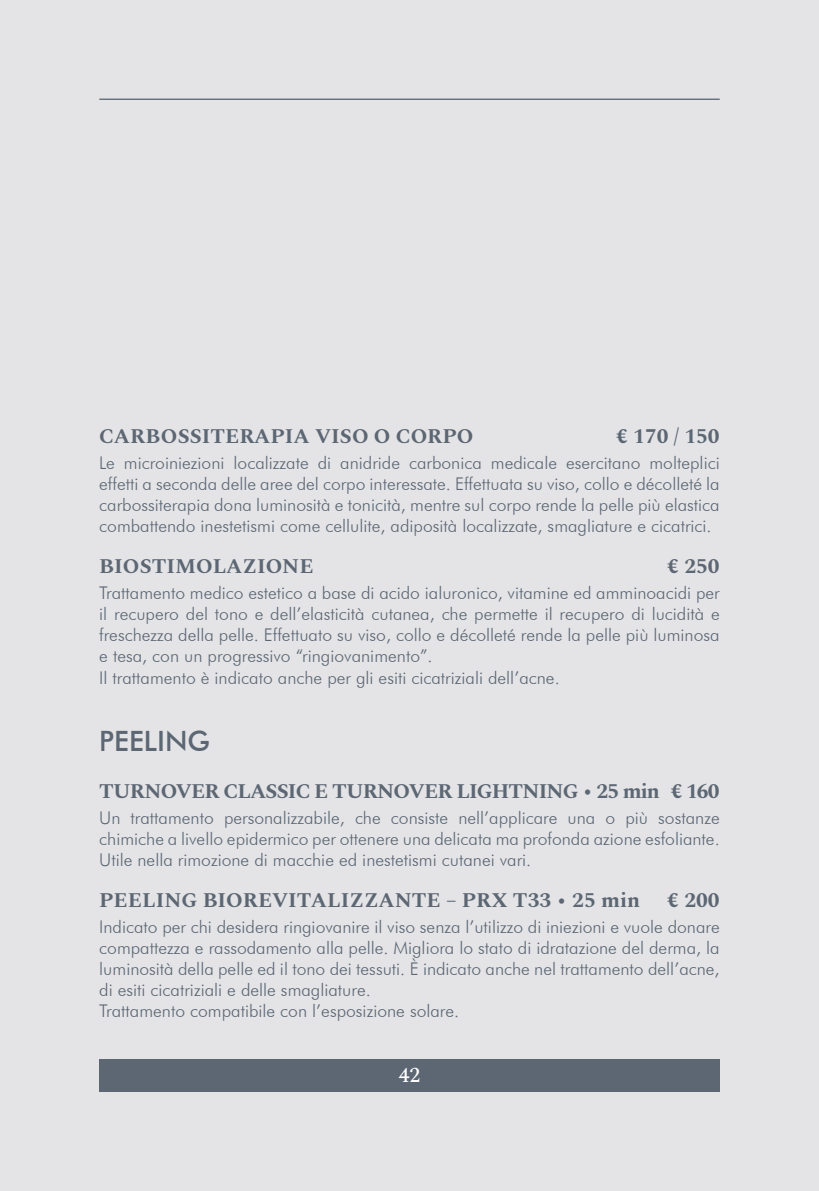
<style>
.page{position:relative;width:819px;height:1191px;background:#e4e4e7}
.page>*{position:absolute;margin:0;border:0;box-sizing:border-box;transform-origin:0 0}
.SOTTOTITOLO_FUTURA_M{font:500 28px "Futura BT";color:#5c6773}
.Trattamento{font:700 21px "Spectral";color:#5c6773}
.Trattamento-2{font:700 21px "Spectral";letter-spacing:-.04em;color:#5c6773}
.t1{font:500 21px "Spectral";color:#fff}
.Descrizione_trattame{font:300 17.5px/21px "Futura BT";color:#5c6773;text-align:justify}
</style>
<div class="page">
<div style="left:99px;top:1059px;width:620px;height:32px;background:#5c6773"></div>
<hr style="left:99px;top:99px;width:620px;height:1px;background:#5c6773">
<p class="Trattamento" style="left:99px;top:421px;width:376px">CARBOSSITERAPIA VISO O CORPO</p>
<p class="Trattamento" style="left:616px;top:421px;width:105px">€ 170 / 150</p>
<p class="Descrizione_trattame" style="left:99px;top:452px;width:622px">Le microiniezioni localizzate di anidride carbonica medicale esercitano molteplici effetti a seconda delle aree del corpo interessate. Effettuata su viso, collo e décolleté la carbossiterapia dona luminosità e tonicità, mentre sul corpo rende la pelle più elastica combattendo inestetismi come cellulite, adiposità localizzate, smagliature e cicatrici.</p>
<p class="Trattamento" style="left:99px;top:551px;width:216px">BIOSTIMOLAZIONE</p>
<p class="Trattamento" style="left:667px;top:551px;width:54px">€ 250</p>
<p class="Descrizione_trattame" style="left:99px;top:582px;width:622px">Trattamento medico estetico a base di acido ialuronico, vitamine ed amminoacidi per il recupero del tono e dell’elasticità cutanea, che permette il recupero di lucidità e freschezza della pelle. Effettuato su viso, collo e décolleté rende la pelle più luminosa e tesa, con un progressivo “ringiovanimento”.</p>
<p class="Descrizione_trattame" style="left:99px;top:666px;width:462px">Il trattamento è indicato anche per gli esiti cicatriziali dell’acne.</p>
<p class="SOTTOTITOLO_FUTURA_M" style="left:99px;top:724px;width:112px">PEELING</p>
<p class="Trattamento-2" style="left:99px;top:775px;width:622px">TURNOVER CLASSIC E TURNOVER LIGHTNING • 25 min € 160</p>
<p class="Descrizione_trattame" style="left:99px;top:807px;width:622px">Un trattamento personalizzabile, che consiste nell’applicare una o più sostanze chimiche a livello epidermico per ottenere una delicata ma profonda azione esfoliante.<br>Utile nella rimozione di macchie ed inestetismi cutanei vari.</p>
<p class="Trattamento" style="left:99px;top:885px;width:542px">PEELING BIOREVITALIZZANTE – PRX T33 • 25 min</p>
<p class="Trattamento" style="left:667px;top:885px;width:54px">€ 200</p>
<p class="Descrizione_trattame" style="left:99px;top:916px;width:622px">Indicato per chi desidera ringiovanire il viso senza l’utilizzo di iniezioni e vuole donare compattezza e rassodamento alla pelle. Migliora lo stato di idratazione del derma, la luminosità della pelle ed il tono dei tessuti. È indicato anche nel trattamento dell’acne, di esiti cicatriziali e delle smagliature.</p>
<p class="Descrizione_trattame" style="left:99px;top:1000px;width:361px">Trattamento compatibile con l’esposizione solare.</p>
<p class="t1" style="left:398px;top:1059px;width:23px">42</p>
</div>
